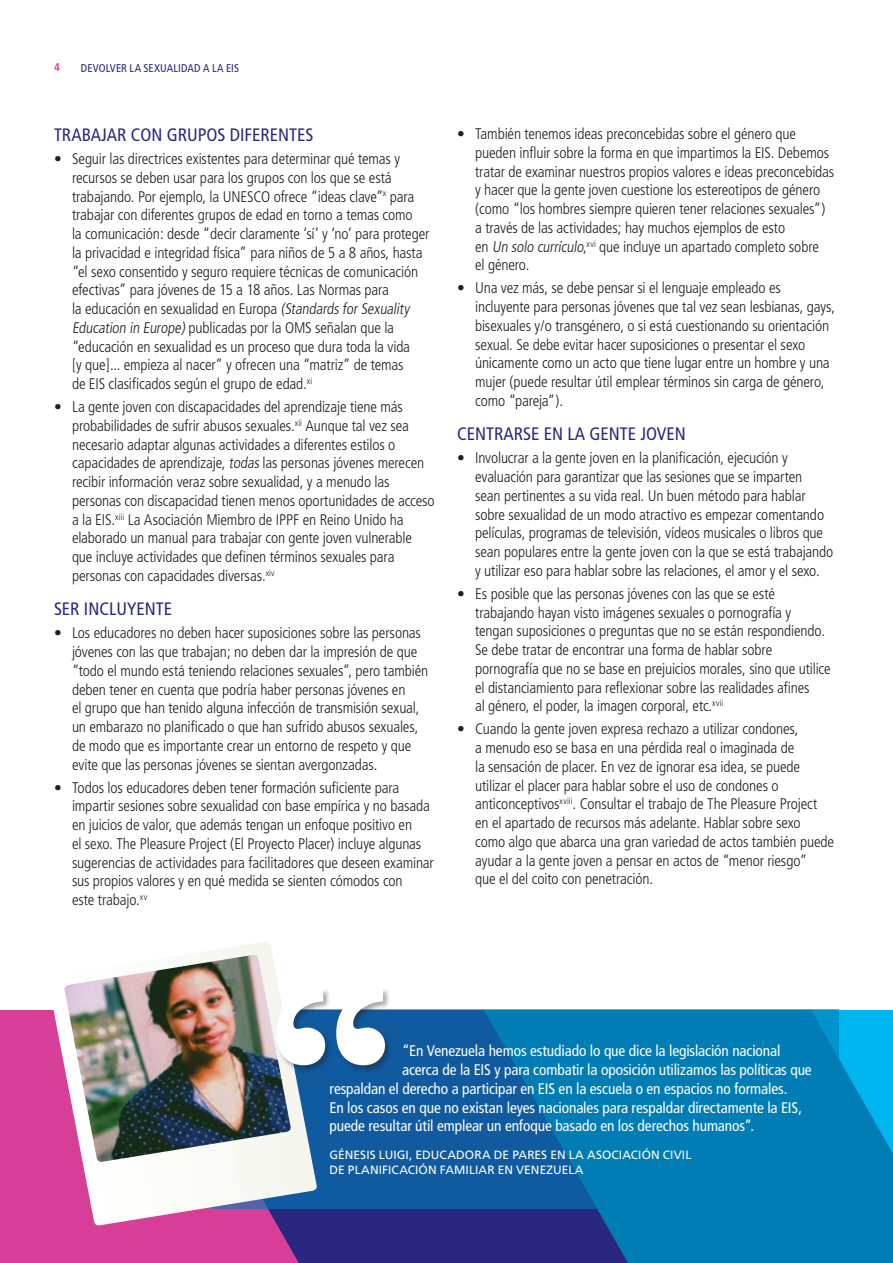
<style>
.page{position:relative;width:893px;height:1263px;background:#fff}
.page>*{position:absolute;margin:0;border:0;box-sizing:border-box;transform-origin:0 0}
.t1{font:condensed 18px "Frutiger";color:#292780}
.t2{font:300 condensed 15.3px/18.8px "Frutiger";letter-spacing:-.01em;color:#231f20}
.t3{font:condensed 15.3px "Frutiger";letter-spacing:-.01em;color:#fff}
.t4{font:12px/15px "Frutiger";letter-spacing:.005em;color:#fff}
.t5{font:condensed 11.25px "Frutiger";letter-spacing:.01em;color:#292780}
.t6{font:700 condensed 11.25px "Frutiger";color:#d73e97}
</style>
<div class="page">
<svg style="left:628px;top:1010px;width:264px;height:253px;background:#0088c0"></svg>
<div style="left:299px;top:1209px;width:329px;height:54px;background:#292780"></div>
<div style="left:0;top:1010px;width:299px;height:253px;background:#d73e97"></div>
<svg style="left:318px;top:1010px;width:521px;height:199px;background:#066fac"></svg>
<hr style="left:892px;top:1010px;width:1px;height:253px;background:#7acbc4">
<img style="left:47px;top:942px;width:271px;height:284px">
<div style="left:275px;top:987px;width:117px;height:86px;background:#231f20;opacity:.4"></div>
<svg style="left:276px;top:989px;width:109px;height:76px"></svg>
<p class="t6" style="left:54px;top:61px;width:7px">4</p>
<p class="t5" style="left:81px;top:62px;width:160px">DEVOLVER LA SEXUALIDAD A LA EIS</p>
<p class="t1" style="left:54px;top:124px;width:261px">TRABAJAR CON GRUPOS DIFERENTES</p>
<p class="t2" style="left:72px;top:150px;width:359px;text-indent:-18px">• Seguir las directrices existentes para determinar qué temas y recursos se deben usar para los grupos con los que se está trabajando. Por ejemplo, la UNESCO ofrece “ideas clave”<sup>x</sup> para trabajar con diferentes grupos de edad en torno a temas como<br>la comunicación: desde “decir claramente ‘sí’ y ‘no’ para proteger la privacidad e integridad física” para niños de 5 a 8 años, hasta “el sexo consentido y seguro requiere técnicas de comunicación efectivas” para jóvenes de 15 a 18 años. Las Normas para<br>la educación en sexualidad en Europa (Standards forSexuality Education in Europe)publicadas por la OMS señalan que la “educación en sexualidad es un proceso que dura toda la vida<br>[y que]... empieza al nacer” y ofrecen una “matriz” de temas<br>de EIS clasificados según el grupo de edad.<sup>xi</sup></p>
<p class="t2" style="left:72px;top:398px;width:364px;text-indent:-18px">• La gente joven con discapacidades del aprendizaje tiene más probabilidades de sufrir abusos sexuales.<sup>xii</sup> Aunque tal vez sea necesario adaptar algunas actividades a diferentes estilos o capacidades de aprendizaje, todas las personas jóvenes merecen recibir información veraz sobre sexualidad, y a menudo las personas con discapacidad tienen menos oportunidades de acceso a la EIS.<sup>xiii</sup> La Asociación Miembro de IPPF en Reino Unido ha elaborado un manual para trabajar con gente joven vulnerable que incluye actividades que definen términos sexuales para personas con capacidades diversas.<sup>xiv</sup></p>
<p class="t1" style="left:54px;top:598px;width:120px">SER INCLUYENTE</p>
<p class="t2" style="left:72px;top:624px;width:358px;text-indent:-18px">• Los educadores no deben hacer suposiciones sobre las personas jóvenes con las que trabajan; no deben dar la impresión de que “todo el mundo está teniendo relaciones sexuales”, pero también deben tener en cuenta que podría haber personas jóvenes en<br>el grupo que han tenido alguna infección de transmisión sexual, un embarazo no planificado o que han sufrido abusos sexuales, de modo que es importante crear un entorno de respeto y que evite que las personas jóvenes se sientan avergonzadas.</p>
<p class="t2" style="left:72px;top:778px;width:363px;text-indent:-18px">• Todos los educadores deben tener formación suficiente para impartir sesiones sobre sexualidad con base empírica y no basada en juicios de valor, que además tengan un enfoque positivo en<br>el sexo. The Pleasure Project (El Proyecto Placer) incluye algunas sugerencias de actividades para facilitadores que deseen examinar sus propios valores y en qué medida se sienten cómodos con<br>este trabajo.<sup>xv</sup></p>
<p class="t2" style="left:475px;top:125px;width:361px;text-indent:-18px">• También tenemos ideas preconcebidas sobre el género que pueden influir sobre la forma en que impartimos la EIS. Debemos tratar de examinar nuestros propios valores e ideas preconcebidas y hacer que la gente joven cuestione los estereotipos de género (como “los hombres siempre quieren tener relaciones sexuales”) a través de las actividades; hay muchos ejemplos de esto<br>en Unsolo currículo,<sup>xvi</sup> que incluye un apartado completo sobre<br>el género.</p>
<p class="t2" style="left:475px;top:279px;width:361px;text-indent:-18px">• Una vez más, se debe pensar si el lenguaje empleado es incluyente para personas jóvenes que tal vez sean lesbianas, gays, bisexuales y/o transgénero, o si está cuestionando su orientación sexual. Se debe evitar hacer suposiciones o presentar el sexo únicamente como un acto que tiene lugar entre un hombre y una mujer (puede resultar útil emplear términos sin carga de género, como “pareja”).</p>
<p class="t1" style="left:457px;top:423px;width:230px">CENTRARSE EN LA GENTE JOVEN</p>
<p class="t2" style="left:475px;top:449px;width:360px;text-indent:-18px">• Involucrar a la gente joven en la planificación, ejecución y evaluación para garantizar que las sesiones que se imparten<br>sean pertinentes a su vida real. Un buen método para hablar sobre sexualidad de un modo atractivo es empezar comentando películas, programas de televisión, vídeos musicales o libros que sean populares entre la gente joven con la que se está trabajando y utilizar eso para hablar sobre las relaciones, el amor y el sexo.</p>
<p class="t2" style="left:475px;top:584px;width:357px;text-indent:-18px">• Es posible que las personas jóvenes con las que se esté trabajando hayan visto imágenes sexuales o pornografía y tengan suposiciones o preguntas que no se están respondiendo.<br>Se debe tratar de encontrar una forma de hablar sobre pornografía que no se base en prejuicios morales, sino que utilice el distanciamiento para reflexionar sobre las realidades afines<br>al género, el poder, la imagen corporal, etc.<sup>xvii</sup></p>
<p class="t2" style="left:475px;top:720px;width:360px;text-indent:-18px">• Cuando la gente joven expresa rechazo a utilizar condones,<br>a menudo eso se basa en una pérdida real o imaginada de<br>la sensación de placer. En vez de ignorar esa idea, se puede utilizar el placer para hablar sobre el uso de condones o anticonceptivos<sup>xviii</sup>. Consultar el trabajo de The Pleasure Project en el apartado de recursos más adelante. Hablar sobre sexo como algo que abarca una gran variedad de actos también puede ayudar a la gente joven a pensar en actos de “menor riesgo”<br>que el del coito con penetración.</p>
<p class="t3" style="left:402px;top:1042px;width:380px">“En Venezuela hemos estudiado lo que dice la legislación nacional</p>
<p class="t3" style="left:402px;top:1061px;width:411px">acerca de la EIS y para combatir la oposición utilizamos las políticas que</p>
<p class="t3" style="left:330px;top:1080px;width:459px">respaldan el derecho a participar en EIS en la escuela o en espacios no formales.</p>
<p class="t3" style="left:330px;top:1098px;width:474px">En los casos en que no existan leyes nacionales para respaldar directamente la EIS,</p>
<p class="t3" style="left:330px;top:1117px;width:426px">puede resultar útil emplear un enfoque basado en los derechos humanos”.</p>
<p class="t4" style="left:330px;top:1147px;width:363px">GÉNESIS LUIGI, EDUCADORA DE PARES EN LA ASOCIACIÓN CIVIL<br>DE PLANIFICACIÓN FAMILIAR EN VENEZUELA</p>
</div>
